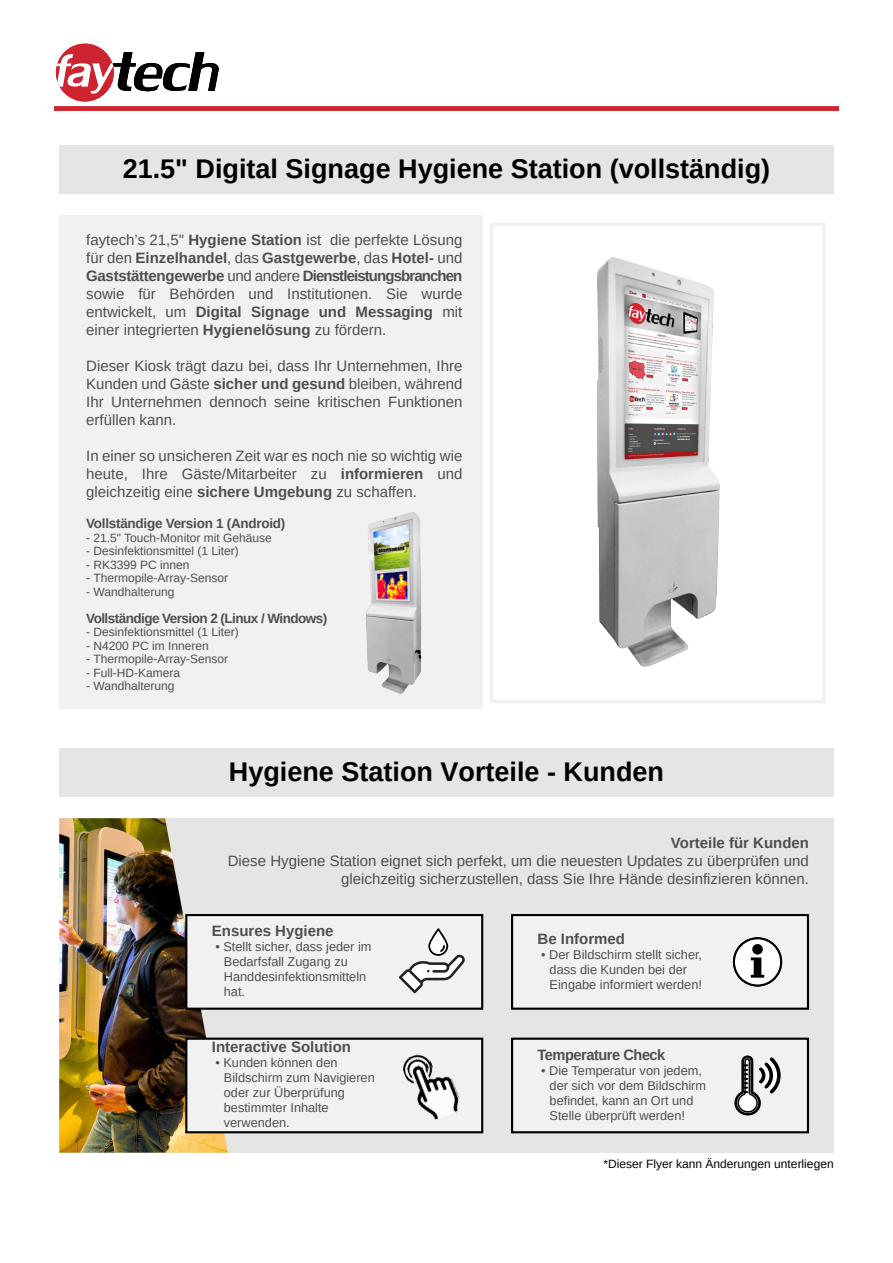
<style>
.page{position:relative;width:893px;height:1263px;background:#fff}
.page>*{position:absolute;margin:0;border:0;box-sizing:border-box;transform-origin:0 0}
.t1{font:700 27px "Arimo";color:#000}
.t2{font:15px/18px "Arimo";color:#4d4e4e;text-align:justify}
.t3{font:700 15px "Arimo";color:#4d4e4e}
.t4{font:700 15px "Arimo";letter-spacing:-.03em;color:#4d4e4e}
.t5{font:700 13.5px "Arimo";letter-spacing:-.04em;color:#4d4e4e}
.t6{font:700 13.5px "Arimo";letter-spacing:-.02em;color:#4d4e4e}
.t7{font:12.75px/15px "Arimo";color:#4d4e4e}
.t8{font:12px "Arimo";color:#4d4e4e}
.t9{font:12px "Arimo";color:#000}
.s1{font-weight:700}
</style>
<div class="page">
<div style="left:59px;top:215px;width:775px;height:493px;background:#f1f1f1"></div>
<div style="left:483px;top:215px;width:351px;height:493px;background:#fff"></div>
<div style="left:59px;top:818px;width:775px;height:335px;background:#e5e5e4"></div>
<img style="left:59px;top:818px;width:169px;height:335px">
<div style="left:185px;top:1037px;width:298px;height:96px;background:#f1f1f1;border:2px solid #000"></div>
<div style="left:185px;top:914px;width:298px;height:96px;background:#f1f1f1;border:2px solid #000"></div>
<div style="left:511px;top:1037px;width:298px;height:96px;background:#f1f1f1;border:2px solid #000"></div>
<div style="left:511px;top:914px;width:298px;height:96px;background:#f1f1f1;border:2px solid #000"></div>
<svg style="left:399px;top:928px;width:66px;height:65px"></svg>
<img style="left:416px;top:1076px;width:43px;height:44px">
<img style="left:402px;top:1054px;width:34px;height:32px">
<svg style="left:734px;top:1055px;width:47px;height:79px"></svg>
<svg style="left:733px;top:937px;width:49px;height:49px"></svg>
<div style="left:59px;top:145px;width:775px;height:49px;background:#e5e5e4"></div>
<div style="left:490px;top:223px;width:335px;height:480px;border:3px solid #f1f1f1"></div>
<div style="left:59px;top:748px;width:775px;height:49px;background:#e5e5e4"></div>
<div style="left:54px;top:106px;width:785px;height:5px;background:#cf262f"></div>
<div style="left:56px;top:44px;width:58px;height:58px;background:#ce2430;border-radius:50%"></div>
<svg style="left:57px;top:52px;width:162px;height:42px"></svg>
<img style="left:597px;top:257px;width:123px;height:410px">
<img style="left:365px;top:512px;width:57px;height:182px">
<h1 class="t1" style="left:123px;top:150px;width:649px">21.5" Digital Signage Hygiene Station (vollständig)</h1>
<p class="t2" style="left:86px;top:230px;width:378px">faytech’s 21,5" <span class="s1">Hygiene Station</span> ist die perfekte Lösung für den <span class="s1">Einzelhandel</span>, das <span class="s1">Gastgewerbe</span>, das <span class="s1">Hotel-</span> und <span class="s1">Gaststättengewerbe</span> und andere <span class="s1">Dienstleistungsbranchen </span>sowie für Behörden und Institutionen. Sie wurde entwickelt, um <span class="s1">Digital Signage und Messaging</span> mit einer integrierten <span class="s1">Hygienelösung</span> zu fördern.</p>
<p class="t2" style="left:86px;top:356px;width:378px">Dieser Kiosk trägt dazu bei, dass Ihr Unternehmen, Ihre Kunden und Gäste <span class="s1">sicher und gesund</span> bleiben, während Ihr Unternehmen dennoch seine kritischen Funktionen erfüllen kann.</p>
<p class="t2" style="left:86px;top:446px;width:378px">In einer so unsicheren Zeit war es noch nie so wichtig wie heute, Ihre Gäste/Mitarbeiter zu <span class="s1">informieren</span> und gleichzeitig eine <span class="s1">sichere Umgebung</span> zu schaffen.</p>
<p class="t6" style="left:86px;top:514px;width:201px">Vollständige Version 1 (Android)</p>
<p class="t8" style="left:86px;top:530px;width:187px">- 21.5" Touch-Monitor mit Gehäuse</p>
<p class="t8" style="left:86px;top:543px;width:154px">- Desinfektionsmittel (1 Liter)</p>
<p class="t8" style="left:86px;top:557px;width:105px">- RK3399 PC innen</p>
<p class="t8" style="left:86px;top:570px;width:143px">- Thermopile-Array-Sensor</p>
<p class="t8" style="left:86px;top:584px;width:90px">- Wandhalterung</p>
<p class="t5" style="left:86px;top:609px;width:243px">Vollständige Version 2 (Linux / Windows)</p>
<p class="t8" style="left:86px;top:624px;width:154px">- Desinfektionsmittel (1 Liter)</p>
<p class="t8" style="left:86px;top:638px;width:124px">- N4200 PC im Inneren</p>
<p class="t8" style="left:86px;top:651px;width:143px">- Thermopile-Array-Sensor</p>
<p class="t8" style="left:86px;top:665px;width:95px">- Full-HD-Kamera</p>
<p class="t8" style="left:86px;top:678px;width:90px">- Wandhalterung</p>
<h1 class="t1" style="left:229px;top:753px;width:437px">Hygiene Station Vorteile - Kunden</h1>
<p class="t3" style="left:671px;top:832px;width:140px">Vorteile für Kunden</p>
<p class="t2" style="left:228px;top:851px;width:583px;text-align:right">Diese Hygiene Station eignet sich perfekt, um die neuesten Updates zu überprüfen und gleichzeitig sicherzustellen, dass Sie Ihre Hände desinfizieren können.</p>
<p class="t3" style="left:212px;top:921px;width:123px">Ensures Hygiene</p>
<p class="t7" style="left:224px;top:939px;width:149px;text-indent:-8px">• Stellt sicher, dass jeder im<br>Bedarfsfall Zugang zu<br>Handdesinfektionsmitteln hat.</p>
<p class="t3" style="left:212px;top:1037px;width:141px">Interactive Solution</p>
<p class="t7" style="left:224px;top:1055px;width:152px;text-indent:-8px">• Kunden können den<br>Bildschirm zum Navigieren oder zur Überprüfung bestimmter Inhalte verwenden.</p>
<p class="t3" style="left:538px;top:928px;width:89px">Be Informed</p>
<p class="t7" style="left:550px;top:947px;width:154px;text-indent:-8px">• Der Bildschirm stellt sicher, dass die Kunden bei der<br>Eingabe informiert werden!</p>
<p class="t4" style="left:538px;top:1044px;width:129px">Temperature Check</p>
<p class="t7" style="left:550px;top:1063px;width:158px;text-indent:-8px">• Die Temperatur von jedem, der sich vor dem Bildschirm befindet, kann an Ort und<br>Stelle überprüft werden!</p>
<p class="t9" style="left:604px;top:1156px;width:232px">*Dieser Flyer kann Änderungen unterliegen</p>
</div>
